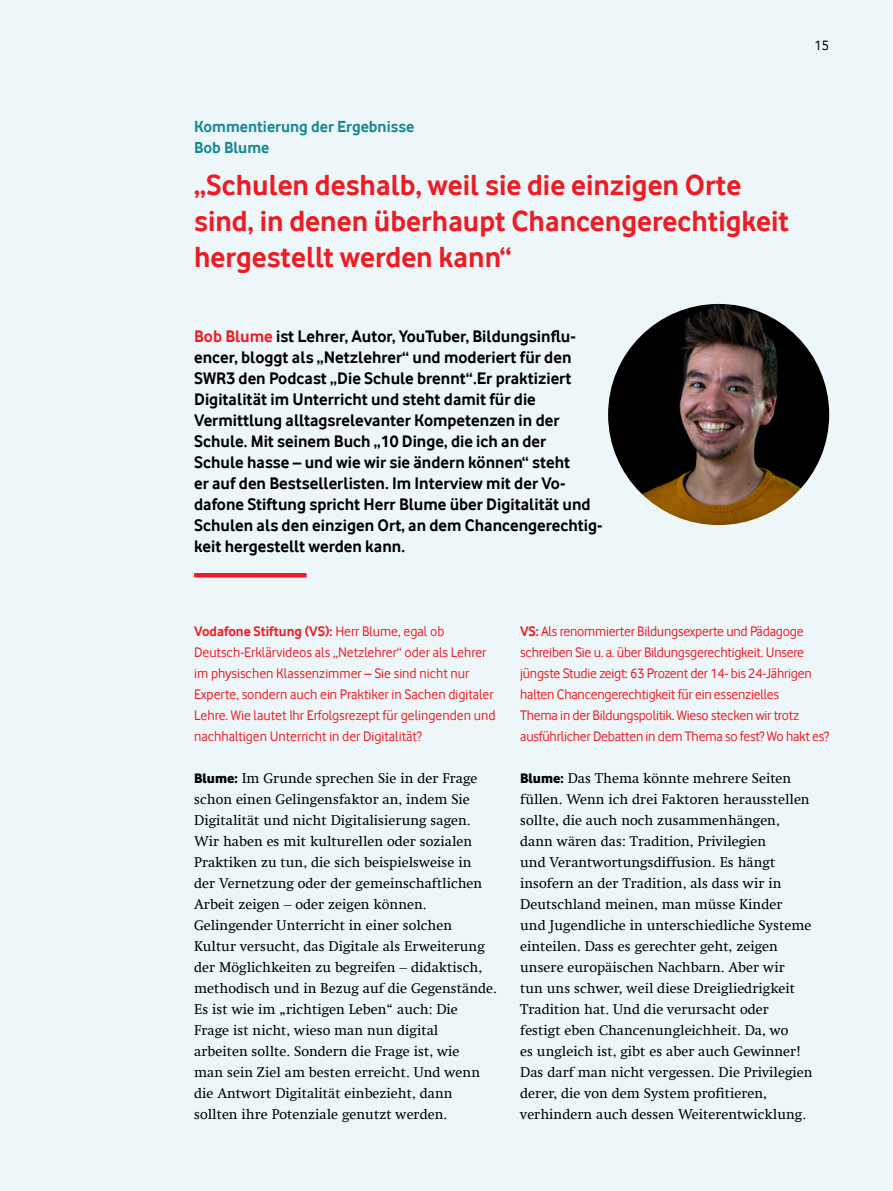
<style>
.page{position:relative;width:893px;height:1191px;background:#edf7f9}
.page>*{position:absolute;margin:0;border:0;box-sizing:border-box;transform-origin:0 0}
.Headline_Interview{font:700 30px/36px "Vodafone Rg";color:#ed1c24}
.Interview_Intro{font:700 17.25px/21px "Vodafone Rg";color:#000}
.Fragen_zur_Jugenstudie_für_Inhalt{font:700 16.5px "Vodafone Rg";color:#178890}
.Name{font:700 16.5px "Vodafone Rg";color:#178890}
.Antwort_Interview{font:14.25px/21px "Swift Com";color:#000}
.Frage{font:14.25px/21px "Vodafone Rg";letter-spacing:-.015em;color:#ed1c24}
.t1{font:14.25px "Vodafone Rg";color:#000}
.s1{color:#ed1c24}
.s2{font-weight:700}
.s3{font-family:"Vodafone Lt";font-weight:700}
</style>
<div class="page">
<hr style="left:194px;top:573px;width:113px;height:4px;background:#ed1c24">
<img style="left:608px;top:304px;width:221px;height:221px;border-radius:111px">
<p class="t1" style="left:815px;top:37px;width:16px">15</p>
<p class="Fragen_zur_Jugenstudie_für_Inhalt" style="left:194px;top:117px;width:222px">Kommentierung der Ergebnisse</p>
<p class="Name" style="left:194px;top:138px;width:77px">Bob Blume</p>
<p class="Headline_Interview" style="left:194px;top:166px;width:596px">„Schulen deshalb, weil sie die einzigen Orte sind, in denen überhaupt Chancengerechtigkeit hergestellt werden kann“</p>
<p class="Interview_Intro" style="left:194px;top:325px;width:410px"><span class="s1">Bob Blume</span> ist Lehrer, Autor, YouTuber, Bildungsinflu&shy;encer, bloggt als „Netzlehrer“ und moderiert für den SWR3 den Podcast „Die Schule brennt“.Er praktiziert Digitalität im Unterricht und steht damit für die Vermittlung alltagsrelevanter Kompetenzen in der Schule. Mit seinem Buch „10 Dinge, die ich an der<br>Schule hasse – und wie wir sie ändern können“ steht<br>er auf den Bestsellerlisten. Im Interview mit der Vo&shy;dafone Stiftung spricht Herr Blume über Digitalität und Schulen als den einzigen Ort, an dem Chancengerechtig&shy;keit hergestellt werden kann.</p>
<p class="Frage" style="left:194px;top:620px;width:303px"><span class="s2">Vodafone Stiftung (VS):</span> Herr Blume, egal ob Deutsch-Erklärvideos als „Netzlehrer“ oder als Lehrer im physischen Klassenzimmer – Sie sind nicht nur Experte, sondern auch ein Praktiker in Sachen digitaler Lehre. Wie lautet Ihr Erfolgsrezept für gelingenden und nachhaltigen Unterricht in der Digitalität?</p>
<p class="Antwort_Interview" style="left:194px;top:767px;width:304px"><span class="s3">Blume:</span> Im Grunde sprechen Sie in der Frage schon einen Gelingensfaktor an, indem Sie Digitalität und nicht Digitalisierung sagen.<br>Wir haben es mit kulturellen oder sozialen Praktiken zu tun, die sich beispielsweise in<br>der Vernetzung oder der gemeinschaftlichen Arbeit zeigen – oder zeigen können.<br>Gelingender Unterricht in einer solchen Kultur versucht, das Digitale als Erweiterung der Möglichkeiten zu begreifen – didaktisch, methodisch und in Bezug auf die Gegenstände.<br>Es ist wie im „richtigen Leben“ auch: Die<br>Frage ist nicht, wieso man nun digital<br>arbeiten sollte. Sondern die Frage ist, wie<br>man sein Ziel am besten erreicht. Und wenn die Antwort Digitalität einbezieht, dann sollten ihre Potenziale genutzt werden.</p>
<p class="Frage" style="left:520px;top:620px;width:310px"><span class="s2">VS:</span> Als renommierter Bildungsexperte und Pädagoge schreiben Sie u. a. über Bildungsgerechtigkeit. Unsere jüngste Studie zeigt: 63 Prozent der 14- bis 24-Jährigen halten Chancengerechtigkeit für ein essenzielles<br>Thema in der Bildungspolitik. Wieso stecken wir trotz ausführlicher Debatten in dem Thema so fest? Wo hakt es?</p>
<p class="Antwort_Interview" style="left:520px;top:767px;width:294px"><span class="s3">Blume:</span> Das Thema könnte mehrere Seiten füllen. Wenn ich drei Faktoren herausstellen sollte, die auch noch zusammenhängen, dann wären das: Tradition, Privilegien<br>und Verantwortungsdiffusion. Es hängt insofern an der Tradition, als dass wir in Deutschland meinen, man müsse Kinder<br>und Jugendliche in unterschiedliche Systeme einteilen. Dass es gerechter geht, zeigen unsere europäischen Nachbarn. Aber wir<br>tun uns schwer, weil diese Dreigliedrigkeit Tradition hat. Und die verursacht oder festigt eben Chancenungleichheit. Da, wo<br>es ungleich ist, gibt es aber auch Gewinner!<br>Das darf man nicht vergessen. Die Privilegien derer, die von dem System profitieren, verhindern auch dessen Weiterentwicklung.</p>
</div>
